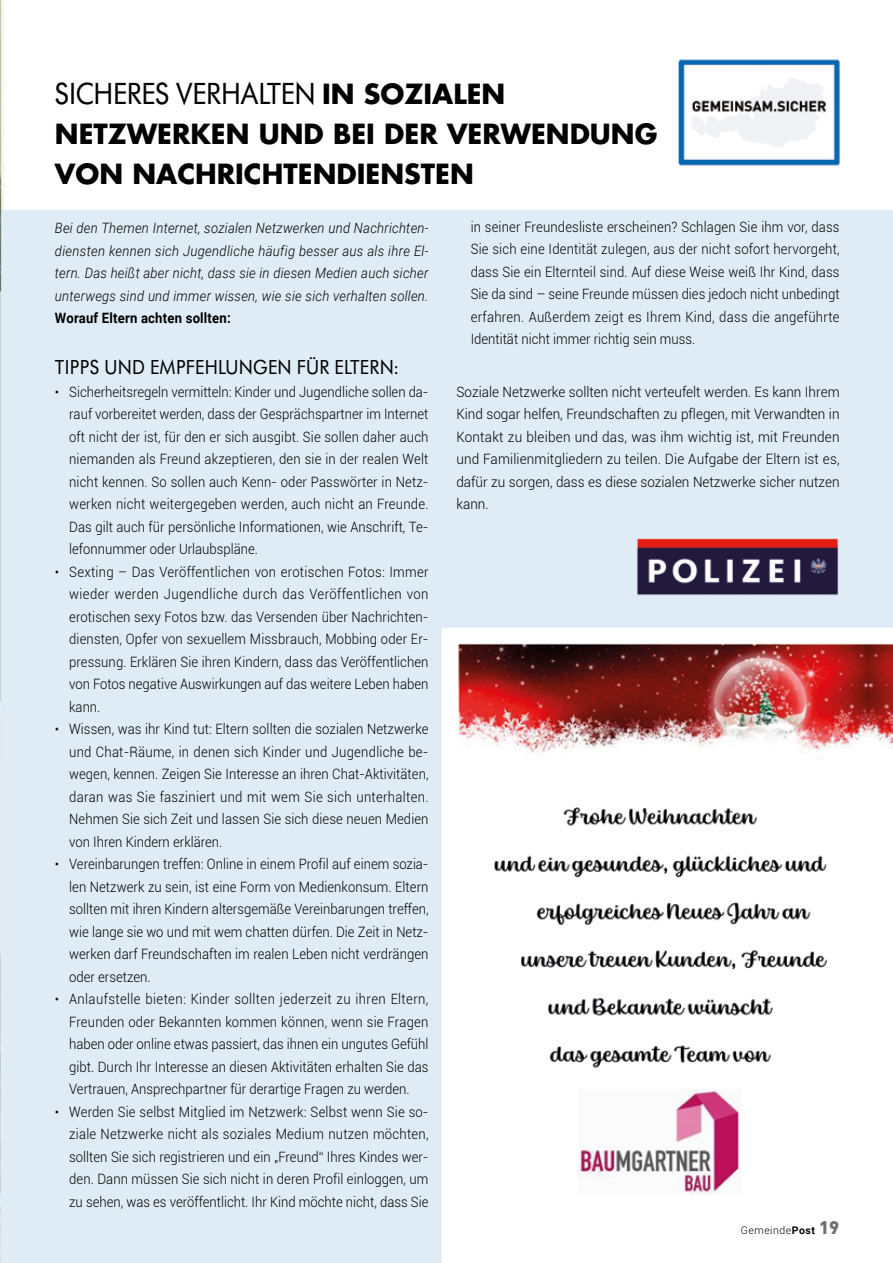
<style>
.page{position:relative;width:893px;height:1263px;background:#fff}
.page>*{position:absolute;margin:0;border:0;box-sizing:border-box;transform-origin:0 0}
.t1{font:31.65px "Futura SB";letter-spacing:-.01em;color:#000;scale:.92 1}
.t2{font:700 27px/39.6px "Futura";color:#000}
.t3{font:21px "Futura SB";letter-spacing:.015em;color:#000;scale:.92 1}
.t4{font:300 14.25px/22.5px "Roboto";color:#000;text-align:justify;scale:.92 1}
.t5{font:300 14.25px/22.5px "Roboto";color:#000;text-align:justify;scale:.95 1}
.t6{font:italic 300 14.25px/22.5px "Roboto";letter-spacing:.02em;color:#000;text-align:justify;scale:.92 1}
.t7{font:700 14.25px "Roboto";letter-spacing:.015em;color:#000;scale:.92 1}
.t8{font:300 10.5px "Roboto";letter-spacing:.05em;color:#000}
.s1{font-family:"Futura";font-weight:700;font-size:27px}
.s2{font-size:13.5px}
.s3{font-weight:700}
.s4{font-family:"DIN";font-weight:900;font-size:18px;color:#706f6f}
</style>
<div class="page">
<img style="left:0;top:0;width:893px;height:1263px">
<h1 class="t1" style="left:55px;top:77px;width:491px">SICHERES VERHALTEN <span class="s1">IN SOZIALEN</span></h1>
<h2 class="t2" style="left:55px;top:114px;width:604px">NETZWERKEN UND BEI DER VERWENDUNG<br>VON NACHRICHTENDIENSTEN</h2>
<p class="t4" style="left:471px;top:215px;width:403px">in seiner Freundesliste erscheinen? Schlagen Sie ihm vor, dass Sie sich eine Identität zulegen, aus der nicht sofort hervorgeht, dass Sie ein Elternteil sind. Auf diese Weise weiß Ihr Kind, dass Sie da sind – seine Freunde müssen dies jedoch nicht unbedingt erfahren. Außerdem zeigt es Ihrem Kind, dass die angeführte Identität nicht immer richtig sein muss.</p>
<p class="t5" style="left:456px;top:380px;width:405px">Soziale Netzwerke sollten nicht verteufelt werden. Es kann Ihrem Kind sogar helfen, Freundschaften zu pflegen, mit Verwandten in Kontakt zu bleiben und das, was ihm wichtig ist, mit Freunden und Familienmitgliedern zu teilen. Die Aufgabe der Eltern ist es, dafür zu sorgen, dass es diese sozialen Netzwerke sicher nutzen kann.</p>
<p class="t6" style="left:55px;top:216px;width:407px">Bei den Themen Internet, sozialen Netzwerken und Nachrichten&shy;diensten kennen sich Jugendliche häufig besser aus als ihre El&shy;tern. Das heißt aber nicht, dass sie in diesen Medien auch sicher unterwegs sind und immer wissen, wie sie sich verhalten sollen.</p>
<p class="t7" style="left:55px;top:308px;width:193px">Worauf Eltern achten sollten:</p>
<h3 class="t3" style="left:55px;top:356px;width:375px">TIPPS UND EMPFEHLUNGEN FÜR ELTERN:</h3>
<p class="t4" style="left:69px;top:380px;width:392px;text-indent:-14px"><span class="s2">•</span> Sicherheitsregeln vermitteln: Kinder und Jugendliche sollen da&shy;rauf vorbereitet werden, dass der Gesprächspartner im Internet oft nicht der ist, für den er sich ausgibt. Sie sollen daher auch niemanden als Freund akzeptieren, den sie in der realen Welt nicht kennen. So sollen auch Kenn- oder Passwörter in Netz&shy;werken nicht weitergegeben werden, auch nicht an Freunde.<br>Das gilt auch für persönliche Informationen, wie Anschrift, Te&shy;lefonnummer oder Urlaubspläne.</p>
<p class="t4" style="left:69px;top:560px;width:392px;text-indent:-14px"><span class="s2">•</span> Sexting – Das Veröffentlichen von erotischen Fotos: Immer wieder werden Jugendliche durch das Veröffentlichen von erotischen sexy Fotos bzw. das Versenden über Nachrichten&shy;diensten, Opfer von sexuellem Missbrauch, Mobbing oder Er&shy;pressung. Erklären Sie ihren Kindern, dass das Veröffentlichen von Fotos negative Auswirkungen auf das weitere Leben haben kann.</p>
<p class="t4" style="left:69px;top:718px;width:392px;text-indent:-14px"><span class="s2">•</span> Wissen, was ihr Kind tut: Eltern sollten die sozialen Netzwerke und Chat-Räume, in denen sich Kinder und Jugendliche be&shy;wegen, kennen. Zeigen Sie Interesse an ihren Chat-Aktivitäten, daran was Sie fasziniert und mit wem Sie sich unterhalten.<br>Nehmen Sie sich Zeit und lassen Sie sich diese neuen Medien von Ihren Kindern erklären.</p>
<p class="t4" style="left:69px;top:853px;width:392px;text-indent:-14px"><span class="s2">•</span> Vereinbarungen treffen: Online in einem Profil auf einem sozia&shy;len Netzwerk zu sein, ist eine Form von Medienkonsum. Eltern sollten mit ihren Kindern altersgemäße Vereinbarungen treffen, wie lange sie wo und mit wem chatten dürfen. Die Zeit in Netz&shy;werken darf Freundschaften im realen Leben nicht verdrängen oder ersetzen.</p>
<p class="t4" style="left:69px;top:988px;width:392px;text-indent:-14px"><span class="s2">•</span> Anlaufstelle bieten: Kinder sollten jederzeit zu ihren Eltern, Freunden oder Bekannten kommen können, wenn sie Fragen haben oder online etwas passiert, das ihnen ein ungutes Gefühl gibt. Durch Ihr Interesse an diesen Aktivitäten erhalten Sie das Vertrauen, Ansprechpartner für derartige Fragen zu werden.</p>
<p class="t4" style="left:69px;top:1100px;width:392px;text-indent:-14px"><span class="s2">•</span> Werden Sie selbst Mitglied im Netzwerk: Selbst wenn Sie so&shy;ziale Netzwerke nicht als soziales Medium nutzen möchten, sollten Sie sich registrieren und ein „Freund“ Ihres Kindes wer&shy;den. Dann müssen Sie sich nicht in deren Profil einloggen, um zu sehen, was es veröffentlicht. Ihr Kind möchte nicht, dass Sie</p>
<p class="t8" style="left:741px;top:1222px;width:100px">Gemeinde<span class="s3">Post</span> <span class="s4">19</span></p>
</div>
